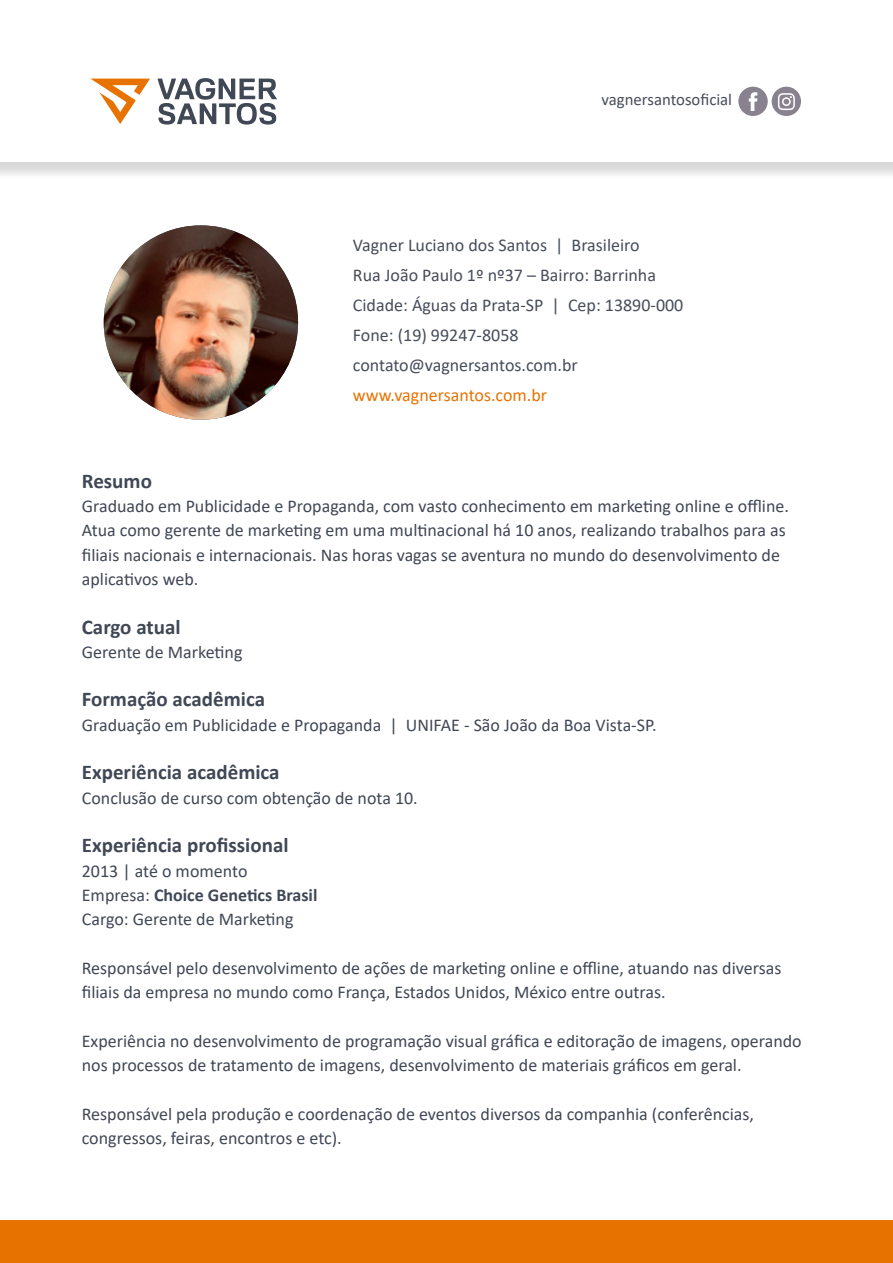
<style>
.page{position:relative;width:893px;height:1263px;background:#fff}
.page>*{position:absolute;margin:0;border:0;box-sizing:border-box;transform-origin:0 0}
.t1{font:700 21px "Calibri";color:#404755}
.t2{font:18px/24.3px "Calibri";color:#404755}
.t3{font:18px/30px "Calibri";color:#474d5a}
.t4{font:18px "Calibri";color:#e87200}
.t5{font:16.8px "Calibri";color:#474d5a}
.s1{font-weight:700}
</style>
<div class="page">
<img style="left:104px;top:225px;width:194px;height:195px;border-radius:97px">
<div style="left:0;top:2px;width:893px;height:179px;background:#000;opacity:.75"></div>
<div style="left:0;top:0;width:893px;height:162px;background:#fff"></div>
<svg style="left:91px;top:79px;width:59px;height:45px"></svg>
<svg style="left:158px;top:78px;width:119px;height:47px"></svg>
<div style="left:738px;top:87px;width:30px;height:29px;background:#87828d;border-radius:50%"></div>
<svg style="left:749px;top:92px;width:8px;height:19px"></svg>
<div style="left:772px;top:87px;width:29px;height:29px;background:#87828d;border-radius:50%"></div>
<svg style="left:778px;top:93px;width:17px;height:17px"></svg>
<div style="left:0;top:1220px;width:893px;height:43px;background:#e87200"></div>
<p class="t5" style="left:602px;top:88px;width:132px">vagnersantosoficial</p>
<p class="t3" style="left:353px;top:229px;width:332px">Vagner Luciano dos Santos | Brasileiro<br>Rua João Paulo 1º nº37 – Bairro: Barrinha Cidade: Águas da Prata-SP | Cep: 13890-000<br>Fone: (19) 99247-8058 contato@vagnersantos.com.br</p>
<p class="t4" style="left:353px;top:382px;width:196px">www.vagnersantos.com.br</p>
<p class="t1" style="left:82px;top:466px;width:72px">Resumo</p>
<p class="t2" style="left:82px;top:493px;width:709px">Graduado em Publicidade e Propaganda, com vasto conhecimento em marketing online e offline.<br>Atua como gerente de marketing em uma multinacional há 10 anos, realizando trabalhos para as filiais nacionais e internacionais. Nas horas vagas se aventura no mundo do desenvolvimento de aplicativos web.</p>
<p class="t1" style="left:82px;top:612px;width:100px">Cargo atual</p>
<p class="t2" style="left:82px;top:639px;width:162px">Gerente de Marketing</p>
<p class="t1" style="left:82px;top:685px;width:185px">Formação acadêmica</p>
<p class="t2" style="left:82px;top:712px;width:576px">Graduação em Publicidade e Propaganda | UNIFAE - São João da Boa Vista-SP.</p>
<p class="t1" style="left:82px;top:757px;width:199px">Experiência acadêmica</p>
<p class="t2" style="left:82px;top:785px;width:337px">Conclusão de curso com obtenção de nota 10.</p>
<p class="t1" style="left:82px;top:830px;width:208px">Experiência profissional</p>
<p class="t2" style="left:82px;top:858px;width:237px">2013 | até o momento<br>Empresa: <span class="s1">Choice Genetics Brasil<br></span>Cargo: Gerente de Marketing</p>
<p class="t2" style="left:82px;top:955px;width:701px">Responsável pelo desenvolvimento de ações de marketing online e offline, atuando nas diversas filiais da empresa no mundo como França, Estados Unidos, México entre outras.</p>
<p class="t2" style="left:82px;top:1028px;width:721px">Experiência no desenvolvimento de programação visual gráfica e editoração de imagens, operando nos processos de tratamento de imagens, desenvolvimento de materiais gráficos em geral.</p>
<p class="t2" style="left:82px;top:1101px;width:674px">Responsável pela produção e coordenação de eventos diversos da companhia (conferências, congressos, feiras, encontros e etc).</p>
</div>
